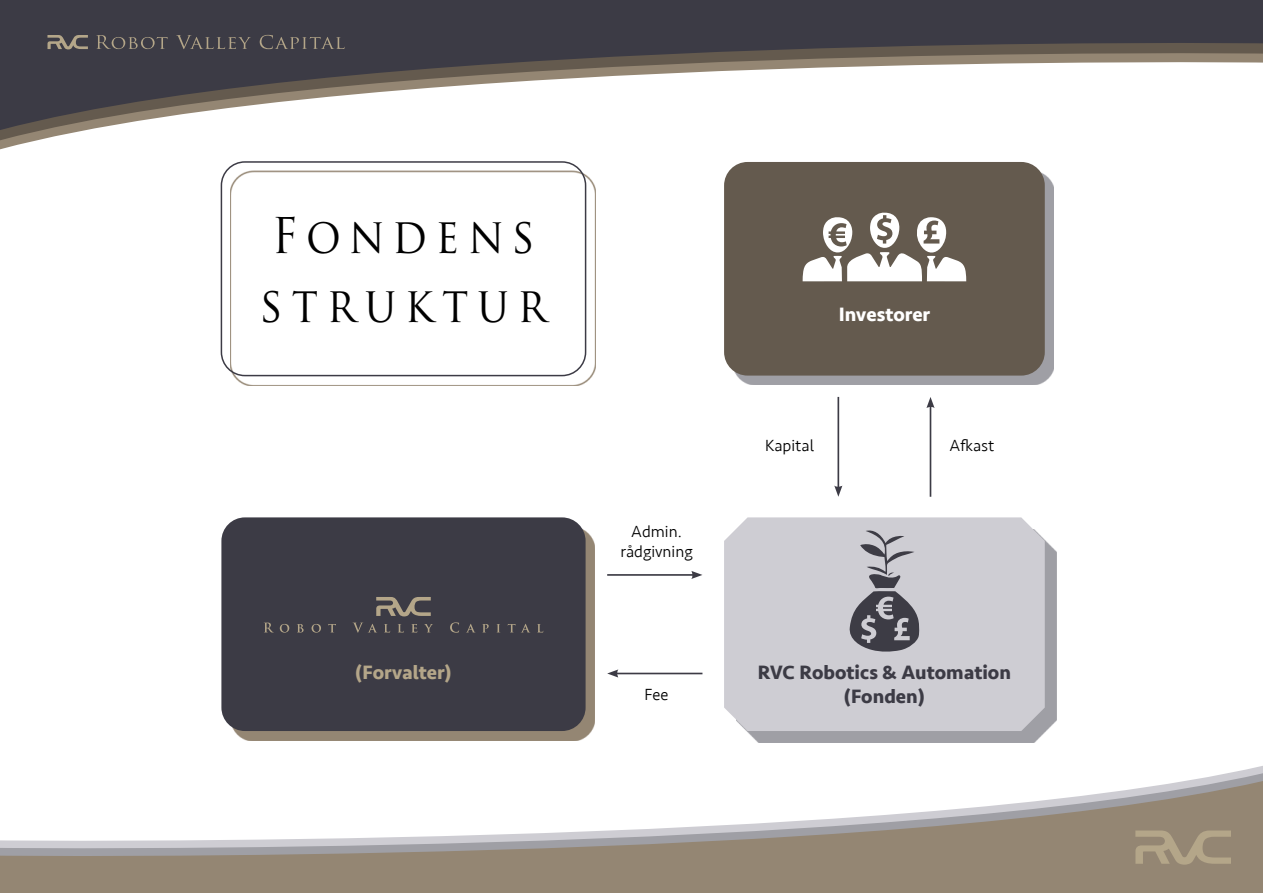
<style>
.page{position:relative;width:1263px;height:893px;background:#fff}
.page>*{position:absolute;margin:0;border:0;box-sizing:border-box;transform-origin:0 0}
.t1{font:48px/69px "Trajan Pro";letter-spacing:.2em;color:#000;scale:.9 1}
.t2{font:700 19.95px/23.9px "Seravek";color:#3c3b45;text-align:center}
.t3{font:700 19.95px "Seravek";color:#b4a689}
.t4{font:700 19.95px "Seravek";color:#fff}
.t5{font:300 16.65px/20px "Seravek";color:#000;text-align:center}
</style>
<div class="page">
<svg style="left:0;top:0;width:1263px;height:130px"></svg>
<svg style="left:0;top:781px;width:1263px;height:112px"></svg>
<svg style="left:47px;top:35px;width:41px;height:14px"></svg>
<svg style="left:96px;top:35px;width:72px;height:14px"></svg>
<svg style="left:176px;top:35px;width:75px;height:14px"></svg>
<svg style="left:260px;top:35px;width:85px;height:14px"></svg>
<svg style="left:1135px;top:830px;width:96px;height:35px;background:#a2947c"></svg>
<div style="left:221px;top:161px;width:365px;height:215px;border:2px solid #3c3b45;border-radius:23px"></div>
<div style="left:733px;top:171px;width:321px;height:214px;background:#9f9fa5"></div>
<div style="left:724px;top:162px;width:321px;height:214px;background:#645a4e;border-radius:23px"></div>
<div style="left:231px;top:527px;width:364px;height:213px;background:#948673"></div>
<div style="left:221px;top:517px;width:365px;height:214px;background:#3c3b45;border-radius:23px"></div>
<svg style="left:265px;top:623px;width:8px;height:9px"></svg>
<svg style="left:280px;top:624px;width:9px;height:9px"></svg>
<svg style="left:297px;top:624px;width:7px;height:8px"></svg>
<svg style="left:312px;top:624px;width:9px;height:9px"></svg>
<svg style="left:328px;top:624px;width:8px;height:8px"></svg>
<svg style="left:353px;top:623px;width:24px;height:10px"></svg>
<svg style="left:384px;top:624px;width:6px;height:8px"></svg>
<svg style="left:398px;top:624px;width:6px;height:8px"></svg>
<svg style="left:411px;top:624px;width:6px;height:8px"></svg>
<svg style="left:424px;top:624px;width:9px;height:8px"></svg>
<svg style="left:450px;top:622px;width:9px;height:11px"></svg>
<svg style="left:467px;top:624px;width:8px;height:8px"></svg>
<svg style="left:482px;top:624px;width:7px;height:8px"></svg>
<svg style="left:497px;top:624px;width:3px;height:8px"></svg>
<svg style="left:508px;top:624px;width:7px;height:8px"></svg>
<svg style="left:522px;top:624px;width:8px;height:8px"></svg>
<svg style="left:537px;top:624px;width:6px;height:8px"></svg>
<svg style="left:376px;top:597px;width:55px;height:19px"></svg>
<div style="left:736px;top:529px;width:320px;height:214px;background:#9f9fa5"></div>
<div style="left:724px;top:517px;width:321px;height:214px;background:#cecdd3"></div>
<hr style="left:837px;top:397px;width:2px;height:91px;background:#3c3b45">
<svg style="left:834px;top:486px;width:8px;height:11px"></svg>
<hr style="left:930px;top:405px;width:1px;height:92px;background:#3c3b45">
<svg style="left:926px;top:397px;width:8px;height:11px"></svg>
<hr style="left:607px;top:574px;width:87px;height:2px;background:#3c3b45">
<svg style="left:691px;top:571px;width:11px;height:8px"></svg>
<hr style="left:616px;top:673px;width:86px;height:1px;background:#3c3b45">
<svg style="left:607px;top:669px;width:11px;height:9px"></svg>
<svg style="left:850px;top:530px;width:69px;height:122px;background:#919098"></svg>
<svg style="left:803px;top:213px;width:163px;height:68px"></svg>
<h1 class="t1" style="left:261px;top:200px;width:319px">Fondens struktur</h1>
<p class="t3" style="left:355px;top:656px;width:99px">(Forvalter)</p>
<p class="t5" style="left:620px;top:522px;width:74px">Admin. rådgivning</p>
<p class="t5" style="left:645px;top:684px;width:25px">Fee</p>
<p class="t4" style="left:839px;top:298px;width:93px">Investorer</p>
<p class="t5" style="left:765px;top:436px;width:51px">Kapital</p>
<p class="t5" style="left:949px;top:436px;width:47px">Afkast</p>
<p class="t2" style="left:758px;top:660px;width:255px">RVC Robotics &amp; Automation (Fonden)</p>
</div>
